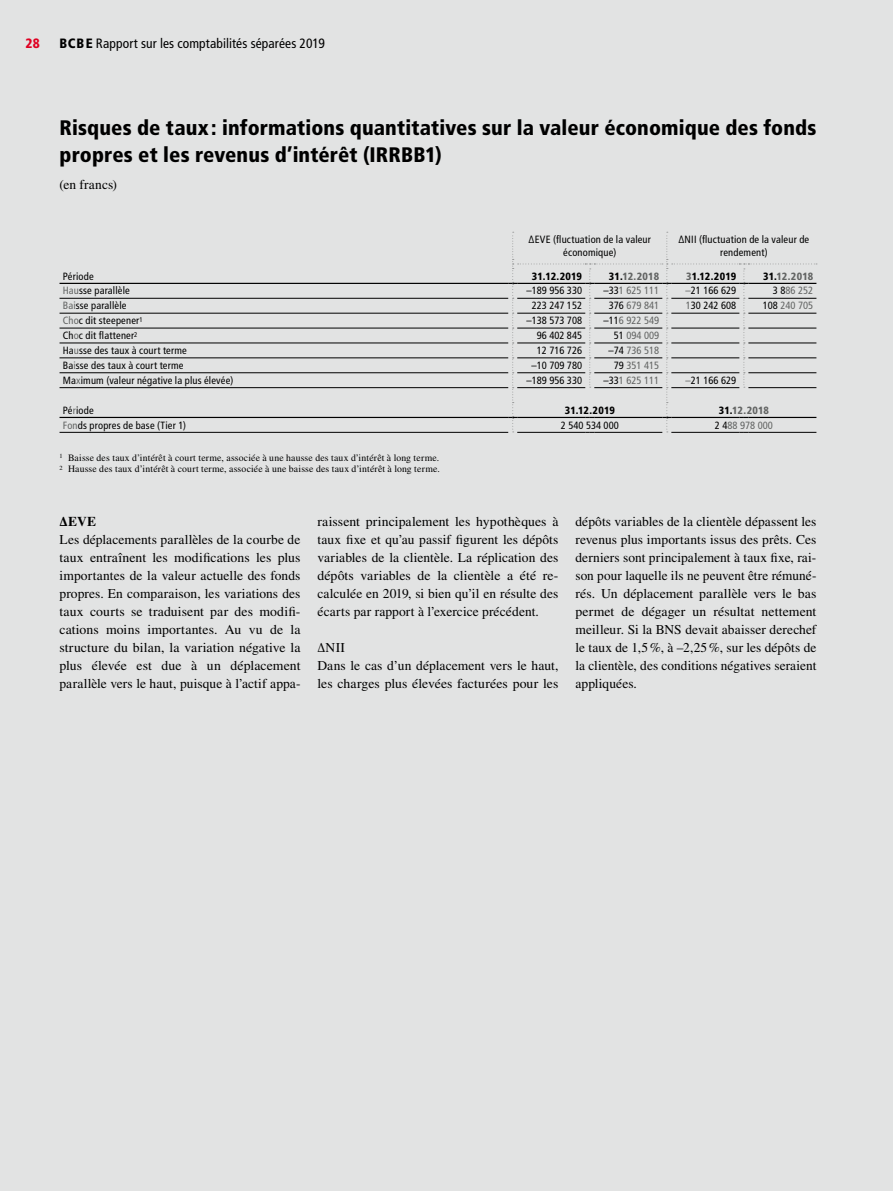
<style>
.page{position:relative;width:893px;height:1191px;background:#e2e3e3}
.page>*{position:absolute;margin:0;border:0;box-sizing:border-box;transform-origin:0 0}
._30_Tabellen_Tab_02_HT{font:900 condensed 21px/27px "Frutiger LT Std";letter-spacing:.005em;color:#000}
._30_Tabellen_Tab_51_Times_GT{font:13.5px/18px "Times LT Std";letter-spacing:.005em;color:#000;text-align:justify}
.t1{font:condensed 13.5px "Frutiger LT Std";letter-spacing:.01em;color:#000}
._30_Tabellen_Tab_51_Times_GT-2{font:700 13.5px "Times LT Std";color:#000}
.t2{font:900 condensed 13.5px "Frutiger LT Std";color:#df0022}
._30_Tabellen_Tab_21_GT{font:condensed 10.5px "Frutiger LT Std";letter-spacing:.015em;color:#000}
._30_Tabellen_Tab_31_Zahlen_schwarz{font:condensed 10.5px "Frutiger LT Std";color:#000}
._30_Tabellen_Tab_32_Zahlen_grau{font:condensed 10.5px "Frutiger LT Std";color:#626463}
._30_Tabellen_Tab_43_Kopf_schwarz{font:condensed 10.5px/12.8px "Frutiger LT Std";letter-spacing:.015em;color:#000;text-align:center}
._30_Tabellen_Tab_41_Kopf_fett_schwarz{font:900 condensed 10.5px "Frutiger LT Std";letter-spacing:.015em;color:#000}
._30_Tabellen_Tab_42_Kopf_fett_grau{font:900 condensed 10.5px "Frutiger LT Std";letter-spacing:.015em;color:#626463}
._30_Tabellen_Tab_53_Fussnoten{font:9.75px "Times LT Std";letter-spacing:.015em;color:#000}
.s1{font-weight:900}
.s2{color:#000}
.s3{color:#626463}
</style>
<div class="page">
<hr style="left:60px;top:298px;width:448px;height:1px;background:#000">
<hr style="left:60px;top:313px;width:448px;height:1px;background:#000">
<hr style="left:60px;top:432px;width:448px;height:1px;background:#000">
<hr style="left:60px;top:283px;width:448px;height:1px;background:#000">
<hr style="left:60px;top:417px;width:448px;height:1px;background:#000">
<svg style="left:508px;top:232px;width:309px;height:201px"></svg>
<hr style="left:748px;top:417px;width:68px;height:1px;background:#000">
<hr style="left:60px;top:328px;width:448px;height:1px;background:#000">
<hr style="left:517px;top:328px;width:68px;height:1px;background:#000">
<hr style="left:594px;top:328px;width:68px;height:1px;background:#000">
<hr style="left:671px;top:328px;width:68px;height:1px;background:#000">
<hr style="left:748px;top:328px;width:68px;height:1px;background:#000">
<hr style="left:60px;top:343px;width:448px;height:1px;background:#000">
<hr style="left:517px;top:343px;width:68px;height:1px;background:#000">
<hr style="left:594px;top:343px;width:68px;height:1px;background:#000">
<hr style="left:671px;top:343px;width:68px;height:1px;background:#000">
<hr style="left:748px;top:343px;width:68px;height:1px;background:#000">
<hr style="left:60px;top:357px;width:448px;height:1px;background:#000">
<hr style="left:517px;top:357px;width:68px;height:1px;background:#000">
<hr style="left:594px;top:357px;width:68px;height:1px;background:#000">
<hr style="left:671px;top:357px;width:68px;height:1px;background:#000">
<hr style="left:748px;top:357px;width:68px;height:1px;background:#000">
<hr style="left:60px;top:372px;width:448px;height:1px;background:#000">
<hr style="left:517px;top:372px;width:68px;height:1px;background:#000">
<hr style="left:594px;top:372px;width:68px;height:1px;background:#000">
<hr style="left:671px;top:372px;width:68px;height:1px;background:#000">
<hr style="left:748px;top:372px;width:68px;height:1px;background:#000">
<hr style="left:60px;top:387px;width:448px;height:1px;background:#000">
<hr style="left:517px;top:387px;width:68px;height:1px;background:#000">
<hr style="left:594px;top:387px;width:68px;height:1px;background:#000">
<hr style="left:671px;top:387px;width:68px;height:1px;background:#000">
<hr style="left:748px;top:387px;width:68px;height:1px;background:#000">
<p class="t2" style="left:26px;top:36px;width:16px">28</p>
<p class="t1" style="left:60px;top:36px;width:267px"><span class="s1">BCBE</span> Rapport sur les comptabilités séparées 2019</p>
<h2 class="_30_Tabellen_Tab_02_HT" style="left:60px;top:114px;width:758px">Risques de taux: informations quantitatives sur la valeur économique des fonds propres et les revenus d’intérêt (IRRBB1)</h2>
<p class="_30_Tabellen_Tab_51_Times_GT" style="left:60px;top:175px;width:59px">(en francs)</p>
<p class="_30_Tabellen_Tab_21_GT" style="left:63px;top:270px;width:33px">Période</p>
<p class="_30_Tabellen_Tab_43_Kopf_schwarz" style="left:529px;top:233px;width:124px">ΔEVE (fluctuation de la valeur économique)</p>
<p class="_30_Tabellen_Tab_43_Kopf_schwarz" style="left:678px;top:233px;width:132px">ΔNII (fluctuation de la valeur de rendement)</p>
<p class="_30_Tabellen_Tab_41_Kopf_fett_schwarz" style="left:532px;top:269px;width:52px">31.12.2019</p>
<p class="_30_Tabellen_Tab_42_Kopf_fett_grau" style="left:609px;top:269px;width:52px"><span class="s2">31.</span>12.2018</p>
<p class="_30_Tabellen_Tab_41_Kopf_fett_schwarz" style="left:686px;top:269px;width:52px"><span class="s3">3</span>1.12.2019</p>
<p class="_30_Tabellen_Tab_42_Kopf_fett_grau" style="left:763px;top:269px;width:52px"><span class="s2">31.</span>12.2018</p>
<p class="_30_Tabellen_Tab_21_GT" style="left:63px;top:285px;width:69px"><span class="s3">Hau</span>sse parallèle</p>
<p class="_30_Tabellen_Tab_31_Zahlen_schwarz" style="left:526px;top:285px;width:57px">–189 956 330</p>
<p class="_30_Tabellen_Tab_32_Zahlen_grau" style="left:603px;top:285px;width:57px"><span class="s2">–33</span>1 625 111</p>
<p class="_30_Tabellen_Tab_31_Zahlen_schwarz" style="left:686px;top:285px;width:52px"><span class="s3">–</span>21 166 629</p>
<p class="_30_Tabellen_Tab_32_Zahlen_grau" style="left:773px;top:285px;width:42px"><span class="s2">3 8</span>86 252</p>
<p class="_30_Tabellen_Tab_21_GT" style="left:63px;top:299px;width:65px"><span class="s3">Bai</span>sse parallèle</p>
<p class="_30_Tabellen_Tab_31_Zahlen_schwarz" style="left:532px;top:299px;width:52px">223 247 152</p>
<p class="_30_Tabellen_Tab_32_Zahlen_grau" style="left:609px;top:299px;width:52px"><span class="s2">376</span> 679 841</p>
<p class="_30_Tabellen_Tab_31_Zahlen_schwarz" style="left:686px;top:299px;width:52px"><span class="s3">1</span>30 242 608</p>
<p class="_30_Tabellen_Tab_32_Zahlen_grau" style="left:763px;top:299px;width:52px"><span class="s2">108</span> 240 705</p>
<p class="_30_Tabellen_Tab_21_GT" style="left:63px;top:314px;width:82px"><span class="s3">Cho</span>c dit steepener<sup>1</sup></p>
<p class="_30_Tabellen_Tab_31_Zahlen_schwarz" style="left:526px;top:314px;width:57px">–138 573 708</p>
<p class="_30_Tabellen_Tab_32_Zahlen_grau" style="left:603px;top:314px;width:57px"><span class="s2">–11</span>6 922 549</p>
<p class="_30_Tabellen_Tab_21_GT" style="left:63px;top:329px;width:76px">Ch<span class="s3">o</span>c dit flattener<sup>2</sup></p>
<p class="_30_Tabellen_Tab_31_Zahlen_schwarz" style="left:537px;top:329px;width:47px">96 402 845</p>
<p class="_30_Tabellen_Tab_32_Zahlen_grau" style="left:614px;top:329px;width:47px"><span class="s2">51</span> 094 009</p>
<p class="_30_Tabellen_Tab_21_GT" style="left:63px;top:344px;width:126px">Ha<span class="s3">u</span>sse des taux à court terme</p>
<p class="_30_Tabellen_Tab_31_Zahlen_schwarz" style="left:537px;top:344px;width:47px">12 716 726</p>
<p class="_30_Tabellen_Tab_32_Zahlen_grau" style="left:608px;top:344px;width:52px"><span class="s2">–74</span> 736 518</p>
<p class="_30_Tabellen_Tab_21_GT" style="left:63px;top:359px;width:122px">Ba<span class="s3">i</span>sse des taux à court terme</p>
<p class="_30_Tabellen_Tab_31_Zahlen_schwarz" style="left:531px;top:359px;width:52px">–10 709 780</p>
<p class="_30_Tabellen_Tab_32_Zahlen_grau" style="left:614px;top:359px;width:47px"><span class="s2">79</span> 351 415</p>
<p class="_30_Tabellen_Tab_21_GT" style="left:63px;top:374px;width:172px">Ma<span class="s3">x</span>imum (valeur négative la plus élevée)</p>
<p class="_30_Tabellen_Tab_31_Zahlen_schwarz" style="left:526px;top:374px;width:57px">–189 956 330</p>
<p class="_30_Tabellen_Tab_32_Zahlen_grau" style="left:603px;top:374px;width:57px"><span class="s2">–33</span>1 625 111</p>
<p class="_30_Tabellen_Tab_31_Zahlen_schwarz" style="left:686px;top:374px;width:52px"><span class="s3">–</span>21 166 629</p>
<p class="_30_Tabellen_Tab_21_GT" style="left:63px;top:404px;width:33px">Pé<span class="s3">r</span>iode</p>
<p class="_30_Tabellen_Tab_41_Kopf_fett_schwarz" style="left:565px;top:404px;width:52px">31.12.2019</p>
<p class="_30_Tabellen_Tab_42_Kopf_fett_grau" style="left:719px;top:404px;width:52px"><span class="s2">31.</span>12.2018</p>
<p class="_30_Tabellen_Tab_21_GT" style="left:63px;top:419px;width:125px"><span class="s3">Fon</span>ds propres de base (Tier 1)</p>
<p class="_30_Tabellen_Tab_31_Zahlen_schwarz" style="left:561px;top:419px;width:59px">2 540 534 000</p>
<p class="_30_Tabellen_Tab_32_Zahlen_grau" style="left:715px;top:419px;width:59px"><span class="s2">2 4</span>88 978 000</p>
<p class="_30_Tabellen_Tab_53_Fussnoten" style="left:60px;top:452px;width:381px"><sup>1</sup> Baisse des taux d’intérêt à court terme, associée à une hausse des taux d’intérêt à long terme.</p>
<p class="_30_Tabellen_Tab_53_Fussnoten" style="left:60px;top:463px;width:382px"><sup>2</sup> Hausse des taux d’intérêt à court terme, associée à une baisse des taux d’intérêt à long terme.</p>
<p class="_30_Tabellen_Tab_51_Times_GT-2" style="left:60px;top:513px;width:38px">ΔEVE</p>
<p class="_30_Tabellen_Tab_51_Times_GT" style="left:60px;top:530px;width:242px">Les déplacements parallèles de la courbe de taux entraînent les modifications les plus importantes de la valeur actuelle des fonds propres. En comparaison, les variations des taux courts se traduisent par des modifi&shy;cations moins importantes. Au vu de la structure du bilan, la variation négative la plus élevée est due à un déplacement parallèle vers le haut, puisque à l’actif appa-</p>
<p class="_30_Tabellen_Tab_51_Times_GT" style="left:317px;top:512px;width:242px">raissent principalement les hypothèques à taux fixe et qu’au passif figurent les dépôts variables de la clientèle. La réplication des dépôts variables de la clientèle a été re&shy;calculée en 2019, si bien qu’il en résulte des écarts par rapport à l’exercice précédent.</p>
<p class="_30_Tabellen_Tab_51_Times_GT" style="left:317px;top:638px;width:29px">ΔNII</p>
<p class="_30_Tabellen_Tab_51_Times_GT" style="left:317px;top:656px;width:242px">Dans le cas d’un déplacement vers le haut, les charges plus élevées facturées pour les</p>
<p class="_30_Tabellen_Tab_51_Times_GT" style="left:575px;top:512px;width:242px">dépôts variables de la clientèle dépassent les revenus plus importants issus des prêts. Ces derniers sont principalement à taux fixe, rai&shy;son pour laquelle ils ne peuvent être rémuné&shy;rés. Un déplacement parallèle vers le bas permet de dégager un résultat nettement meilleur. Si la BNS devait abaisser derechef le taux de 1,5%, à –2,25%, sur les dépôts de la clientèle, des conditions négatives seraient appliquées.</p>
</div>
